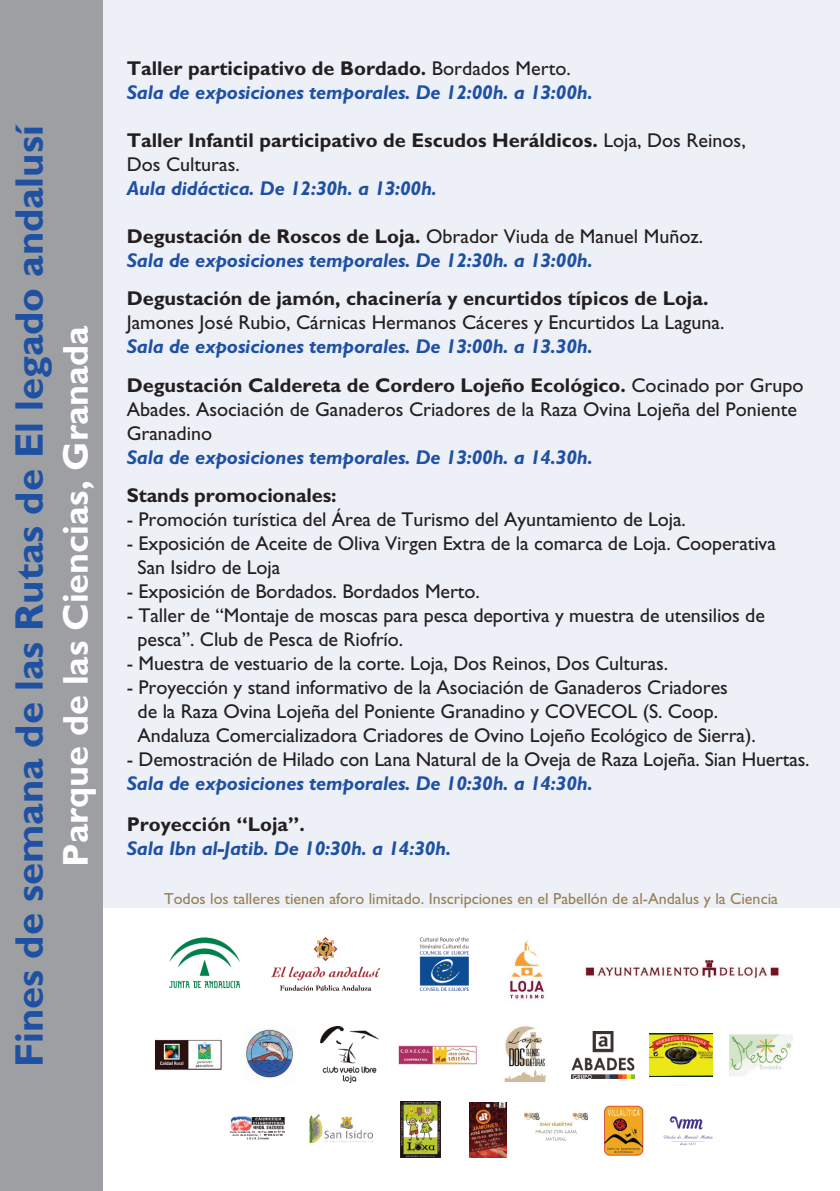
<style>
.page{position:relative;width:840px;height:1191px;background:#fff}
.page>*{position:absolute;margin:0;border:0;box-sizing:border-box;transform-origin:0 0}
.t1{font:700 40px "Gill Sans";color:#1f51a3}
.t2{font:700 36px "Gill Sans";color:#fff}
.t3{font:20px/24px "Gill Sans";letter-spacing:-.005em;color:#231f20}
.t4{font:italic 700 20px/24px "Gill Sans";letter-spacing:-.01em;color:#1f51a3}
.t5{font:700 20px/24px "Gill Sans";color:#231f20}
.t6{font:16px "Gill Sans";color:#977f53}
.s1{font-style:normal;color:#231f20}
.s2{font-weight:400;font-style:normal;color:#231f20}
.s3{font-weight:400}
</style>
<div class="page">
<div style="left:0;top:0;width:839px;height:907px;background:#eef0f7"></div>
<div style="left:0;top:0;width:103px;height:1191px;background:#9d9fa2"></div>
<img style="left:169px;top:938px;width:299px;height:52px">
<img style="left:510px;top:940px;width:34px;height:60px">
<img style="left:585px;top:960px;width:194px;height:19px">
<img style="left:155px;top:1039px;width:67px;height:31px">
<img style="left:246px;top:1029px;width:47px;height:49px">
<img style="left:320px;top:1026px;width:58px;height:56px">
<img style="left:398px;top:1045px;width:79px;height:20px">
<img style="left:504px;top:1026px;width:42px;height:55px">
<img style="left:571px;top:1031px;width:63px;height:47px">
<img style="left:649px;top:1033px;width:63px;height:43px">
<img style="left:229px;top:1116px;width:56px;height:24px">
<img style="left:309px;top:1114px;width:63px;height:28px">
<img style="left:400px;top:1101px;width:40px;height:56px">
<svg style="left:469px;top:1102px;width:38px;height:56px"></svg>
<img style="left:469px;top:1102px;width:37px;height:55px">
<img style="left:524px;top:1112px;width:63px;height:29px">
<img style="left:604px;top:1105px;width:40px;height:51px">
<img style="left:663px;top:1116px;width:50px;height:29px">
<img style="left:729px;top:1034px;width:62px;height:42px">
<h1 class="t1" style="left:14px;top:1067px;width:944px;rotate:-90deg">Fines de semana de las Rutas de El legado andalusí</h1>
<h2 class="t2" style="left:62px;top:867px;width:542px;rotate:-90deg">Parque de las Ciencias, Granada</h2>
<p class="t4" style="left:127px;top:58px;width:467px"><span class="s1">Taller participativo de Bordado.</span> <span class="s2">Bordados Merto.<br></span>Sala de exposiciones temporales. De 12:00h. a 13:00h.</p>
<p class="t5" style="left:127px;top:130px;width:620px">Taller Infantil participativo de Escudos Heráldicos. <span class="s3">Loja, Dos Reinos,<br>Dos Culturas.</span></p>
<p class="t4" style="left:127px;top:178px;width:312px">Aula didáctica. De 12:30h. a 13:00h.</p>
<p class="t4" style="left:127px;top:226px;width:577px"><span class="s1">Degustación de Roscos de Loja.</span> <span class="s2">Obrador Viuda de Manuel Muñoz.<br></span>Sala de exposiciones temporales. De 12:30h. a 13:00h.</p>
<p class="t5" style="left:127px;top:288px;width:583px">Degustación de jamón, chacinería y encurtidos típicos de Loja.</p>
<p class="t3" style="left:127px;top:312px;width:599px">Jamones José Rubio, Cárnicas Hermanos Cáceres y Encurtidos La Laguna.</p>
<p class="t4" style="left:127px;top:329px;width:678px;line-height:38.4px">Sala de exposiciones temporales. De 13:00h. a 13.30h.<br><span class="s1">Degustación Caldereta de Cordero Lojeño Ecológico.</span> <span class="s2">Cocinado por Grupo</span></p>
<p class="t3" style="left:127px;top:399px;width:671px">Abades. Asociación de Ganaderos Criadores de la Raza Ovina Lojeña del Poniente<br>Granadino</p>
<p class="t4" style="left:127px;top:447px;width:467px">Sala de exposiciones temporales. De 13:00h. a 14.30h.</p>
<p class="t5" style="left:127px;top:485px;width:211px">Stands promocionales:</p>
<p class="t3" style="left:127px;top:509px;width:560px">- Promoción turística del Área de Turismo del Ayuntamiento de Loja.</p>
<p class="t3" style="left:137px;top:533px;width:639px;text-indent:-11px">- Exposición de Aceite de Oliva Virgen Extra de la comarca de Loja. Cooperativa<br>San Isidro de Loja</p>
<p class="t3" style="left:127px;top:581px;width:354px">- Exposición de Bordados. Bordados Merto.</p>
<p class="t3" style="left:137px;top:605px;width:628px;text-indent:-11px">- Taller de “Montaje de moscas para pesca deportiva y muestra de utensilios de pesca”. Club de Pesca de Riofrío.</p>
<p class="t3" style="left:127px;top:653px;width:542px">- Muestra de vestuario de la corte. Loja, Dos Reinos, Dos Culturas.</p>
<p class="t3" style="left:137px;top:677px;width:619px;text-indent:-11px">- Proyección y stand informativo de la Asociación de Ganaderos Criadores<br>de la Raza Ovina Lojeña del Poniente Granadino y COVECOL (S. Coop.<br>Andaluza Comercializadora Criadores de Ovino Lojeño Ecológico de Sierra).</p>
<p class="t3" style="left:127px;top:749px;width:684px">- Demostración de Hilado con Lana Natural de la Oveja de Raza Lojeña. Sian Huertas.</p>
<p class="t4" style="left:127px;top:773px;width:467px">Sala de exposiciones temporales. De 10:30h. a 14:30h.</p>
<p class="t5" style="left:127px;top:814px;width:179px">Proyección “Loja”.</p>
<p class="t4" style="left:127px;top:838px;width:326px">Sala Ibn al-Jatib. De 10:30h. a 14:30h.</p>
<p class="t6" style="left:164px;top:892px;width:615px">Todos los talleres tienen aforo limitado. Inscripciones en el Pabellón de al-Andalus y la Ciencia</p>
</div>
